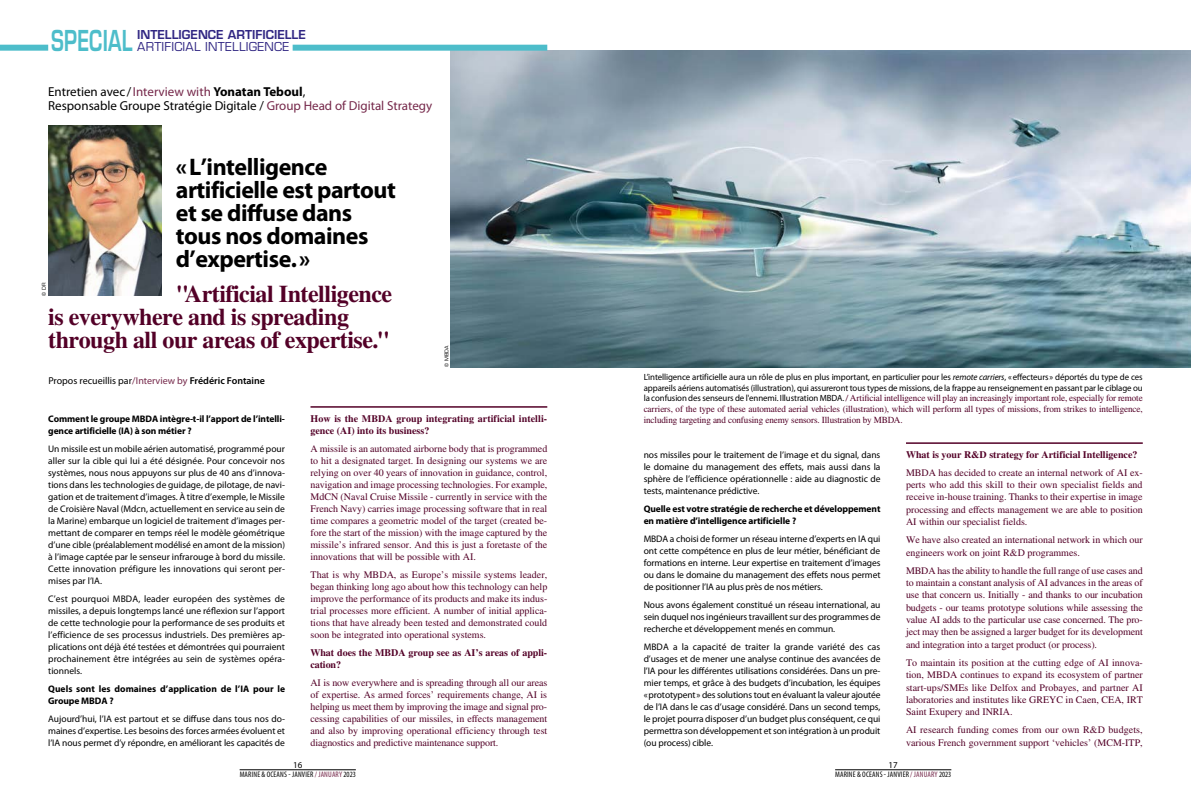
<style>
.page{position:relative;width:1191px;height:794px;background:#fff}
.page>*{position:absolute;margin:0;border:0;box-sizing:border-box;transform-origin:0 0}
.t1{font:600 28.1px "Eurostile LT Std";letter-spacing:.01em;color:#4dbdca;scale:.68 1}
.t2{font:700 24px/23px "Myriad Pro";letter-spacing:-.02em;color:#000}
.t3{font:700 24px/23.3px "STIX General";letter-spacing:-.02em;color:#530027}
.t4{font:13px/14px "Myriad Pro";color:#000}
.t5{font:600 12px "Eurostile LT Std";color:#312783}
.t6{font:12px "Eurostile LT Std";letter-spacing:.02em;color:#312783}
.t7{font:10px/12px "STIX General";color:#530027;text-align:justify}
.t8{font:700 10px/12px "STIX General";color:#530027}
.t9{font:10px "Myriad Pro";color:#000}
.t10{font:9.5px/12px "Myriad Pro";letter-spacing:-.01em;color:#000;text-align:justify}
.t11{font:700 9.5px/12px "Myriad Pro";letter-spacing:-.01em;color:#000}
.t12{font:9.3px/10.7px "STIX General";letter-spacing:-.01em;color:#530027;text-align:justify}
.t13{font:9px/10.7px "Myriad Pro";letter-spacing:-.01em;color:#000}
.t14{font:condensed 8px "Myriad Pro";letter-spacing:.02em;color:#000}
.t15{font:5px "Eurostile LT Std";letter-spacing:.01em;color:#000}
.s1{color:#75284a}
.s2{font-weight:700}
.s3{font-weight:600}
.s4{font-style:italic}
.s5{font-family:"Myriad Pro";font-size:9px;color:#000}
.s6{font-family:"Myriad Pro";font-size:9px}
</style>
<div class="page">
<img style="left:451px;top:51px;width:740px;height:316px">
<hr style="left:240px;top:769px;width:116px;height:1px;background:#000">
<hr style="left:835px;top:769px;width:116px;height:1px;background:#000">
<hr style="left:310px;top:406px;width:237px;height:2px;background:#530027">
<hr style="left:906px;top:442px;width:236px;height:2px;background:#530027">
<img style="left:48px;top:126px;width:114px;height:170px">
<div style="left:293px;top:45px;width:254px;height:6px;background:#4dbdca"></div>
<div style="left:0;top:45px;width:48px;height:6px;background:#4dbdca"></div>
<h1 class="t1" style="left:51px;top:23px;width:121px">SPECIAL</h1>
<p class="t5" style="left:137px;top:27px;width:170px">INTELLIGENCE ARTIFICIELLE</p>
<p class="t6" style="left:137px;top:39px;width:153px">ARTIFICIAL INTELLIGENCE</p>
<h3 class="t4" style="left:48px;top:85px;width:385px">Entretien avec /<span class="s1">Interview with</span> <span class="s2">Yonatan Teboul</span>,<br>Responsable Groupe Stratégie Digitale / <span class="s1">Group Head of Digital Strategy</span></h3>
<h2 class="t2" style="left:176px;top:155px;width:222px">«L’intelligence artificielle est partout et se diffuse dans tous nos domaines d’expertise.»</h2>
<h2 class="t3" style="left:48px;top:283px;width:345px;text-indent:128px">"Artificial Intelligence is everywhere and is spreading through all our areas of expertise."</h2>
<p class="t15" style="left:41px;top:296px;width:14px;rotate:-90deg">© DR</p>
<p class="t9" style="left:48px;top:374px;width:218px">Propos recueillis par<span class="s1">/Interview by</span> <span class="s3">Frédéric Fontaine</span></p>
<p class="t15" style="left:443px;top:367px;width:23px;rotate:-90deg">© MBDA</p>
<p class="t11" style="left:48px;top:412px;width:238px">Comment le groupe MBDA intègre-t-il l’apport de l’intelli&shy;gence artificielle (IA) à son métier ?</p>
<p class="t10" style="left:48px;top:442px;width:238px">Un missile est un mobile aérien automatisé, programmé pour aller sur la cible qui lui a été désignée. Pour concevoir nos systèmes, nous nous appuyons sur plus de 40 ans d’innova&shy;tions dans les technologies de guidage, de pilotage, de navi&shy;gation et de traitement d’images. À titre d’exemple, le Missile de Croisière Naval (Mdcn, actuellement en service au sein de la Marine) embarque un logiciel de traitement d’images per&shy;mettant de comparer en temps réel le modèle géométrique d’une cible (préalablement modélisé en amont de la mission) à l’image captée par le senseur infrarouge à bord du missile.<br>Cette innovation préfigure les innovations qui seront per&shy;mises par l’IA.</p>
<p class="t10" style="left:48px;top:592px;width:238px">C’est pourquoi MBDA, leader européen des systèmes de missiles, a depuis longtemps lancé une réflexion sur l’apport de cette technologie pour la performance de ses produits et l’efficience de ses processus industriels. Des premières ap&shy;plications ont déjà été testées et démontrées qui pourraient prochainement être intégrées au sein de systèmes opéra&shy;tionnels.</p>
<p class="t11" style="left:48px;top:682px;width:238px">Quels sont les domaines d’application de l’IA pour le<br>Groupe MBDA ?</p>
<p class="t10" style="left:48px;top:712px;width:238px">Aujourd’hui, l’IA est partout et se diffuse dans tous nos do&shy;maines d’expertise. Les besoins des forces armées évoluent et l’IA nous permet d’y répondre, en améliorant les capacités de</p>
<p class="t8" style="left:310px;top:413px;width:238px">How is the MBDA group integrating artificial intelli&shy;gence (AI) into its business?</p>
<p class="t7" style="left:310px;top:443px;width:238px">A missile is an automated airborne body that is programmed to hit a designated target. In designing our systems we are relying on over 40 years of innovation in guidance, control, navigation and image processing technologies. For example, MdCN (Naval Cruise Missile - currently in service with the French Navy) carries image processing software that in real time compares a geometric model of the target (created be&shy;fore the start of the mission) with the image captured by the missile’s infrared sensor. And this is just a foretaste of the innovations that will be possible with AI.</p>
<p class="t7" style="left:310px;top:569px;width:238px">That is why MBDA, as Europe’s missile systems leader, began thinking long ago about how this technology can help improve the performance of its products and make its indus&shy;trial processes more efficient. A number of initial applica&shy;tions that have already been tested and demonstrated could soon be integrated into operational systems.</p>
<p class="t8" style="left:310px;top:647px;width:238px">What does the MBDA group see as AI’s areas of appli&shy;cation?</p>
<p class="t7" style="left:310px;top:677px;width:238px">AI is now everywhere and is spreading through all our areas of expertise. As armed forces’ requirements change, AI is helping us meet them by improving the image and signal pro&shy;cessing capabilities of our missiles, in effects management and also by improving operational efficiency through test diagnostics and predictive maintenance support.</p>
<p class="t13" style="left:293px;top:760px;width:11px">16</p>
<p class="t14" style="left:240px;top:770px;width:118px">MARINE &amp; OCEANS - JANVIER <span class="s1">/ JANUARY</span> 2023</p>
<p class="t13" style="left:643px;top:371px;width:500px">L’intelligence artificielle aura un rôle de plus en plus important, en particulier pour les <span class="s4">remote carriers</span>, «effecteurs » déportés du type de ces appareils aériens automatisés (illustration), qui assureront tous types de missions, de la frappe au renseignement en passant par le ciblage ou</p>
<p class="t12" style="left:643px;top:393px;width:500px"><span class="s5">la confusion des senseurs de l'ennemi. Illustration MBDA.</span> <span class="s6">/</span> Artificial intelligence will play an increasingly important role, especially for remote carriers, of the type of these automated aerial vehicles (illustration), which will perform all types of missions, from strikes to intelligence, including targeting and confusing enemy sensors. Illustration by MBDA.</p>
<p class="t10" style="left:643px;top:448px;width:238px">nos missiles pour le traitement de l’image et du signal, dans le domaine du management des effets, mais aussi dans la sphère de l’efficience opérationnelle : aide au diagnostic de tests, maintenance prédictive.</p>
<p class="t11" style="left:643px;top:502px;width:238px">Quelle est votre stratégie de recherche et développement en matière d’intelligence artificielle ?</p>
<p class="t10" style="left:643px;top:532px;width:238px">MBDA a choisi de former un réseau interne d’experts en IA qui ont cette compétence en plus de leur métier, bénéficiant de formations en interne. Leur expertise en traitement d’images ou dans le domaine du management des effets nous permet de positionner l’IA au plus près de nos métiers.</p>
<p class="t10" style="left:643px;top:598px;width:238px">Nous avons également constitué un réseau international, au sein duquel nos ingénieurs travaillent sur des programmes de recherche et développement menés en commun.</p>
<p class="t10" style="left:643px;top:640px;width:238px">MBDA a la capacité de traiter la grande variété des cas d’usages et de mener une analyse continue des avancées de l’IA pour les différentes utilisations considérées. Dans un pre&shy;mier temps, et grâce à des budgets d’incubation, les équipes «prototypent» des solutions tout en évaluant la valeur ajoutée de l’IA dans le cas d’usage considéré. Dans un second temps, le projet pourra disposer d’un budget plus conséquent, ce qui permettra son développement et son intégration à un produit (ou process) cible.</p>
<p class="t8" style="left:906px;top:448px;width:233px">What is your R&amp;D strategy for Artificial Intelligence?</p>
<p class="t7" style="left:906px;top:467px;width:238px;line-height:12.3px">MBDA has decided to create an internal network of AI ex&shy;perts who add this skill to their own specialist fields and receive in-house training. Thanks to their expertise in image processing and effects management we are able to position AI within our specialist fields.</p>
<p class="t7" style="left:906px;top:534px;width:238px;line-height:12.3px">We have also created an international network in which our engineers work on joint R&amp;D programmes.</p>
<p class="t7" style="left:906px;top:565px;width:238px;line-height:12.3px">MBDA has the ability to handle the full range of use cases and to maintain a constant analysis of AI advances in the areas of use that concern us. Initially - and thanks to our incubation budgets - our teams prototype solutions while assessing the value AI adds to the particular use case concerned. The pro&shy;ject may then be assigned a larger budget for its development and integration into a target product (or process).</p>
<p class="t7" style="left:906px;top:657px;width:238px;line-height:12.3px">To maintain its position at the cutting edge of AI innova&shy;tion, MBDA continues to expand its ecosystem of partner start-ups/SMEs like Delfox and Probayes, and partner AI laboratories and institutes like GREYC in Caen, CEA, IRT Saint Exupery and INRIA.</p>
<p class="t7" style="left:906px;top:724px;width:238px;line-height:12.3px">AI research funding comes from our own R&amp;D budgets, various French government support ‘vehicles’ (MCM-ITP,</p>
<p class="t13" style="left:888px;top:760px;width:11px">17</p>
<p class="t14" style="left:835px;top:770px;width:118px">MARINE &amp; OCEANS - JANVIER <span class="s1">/ JANUARY</span> 2023</p>
</div>
